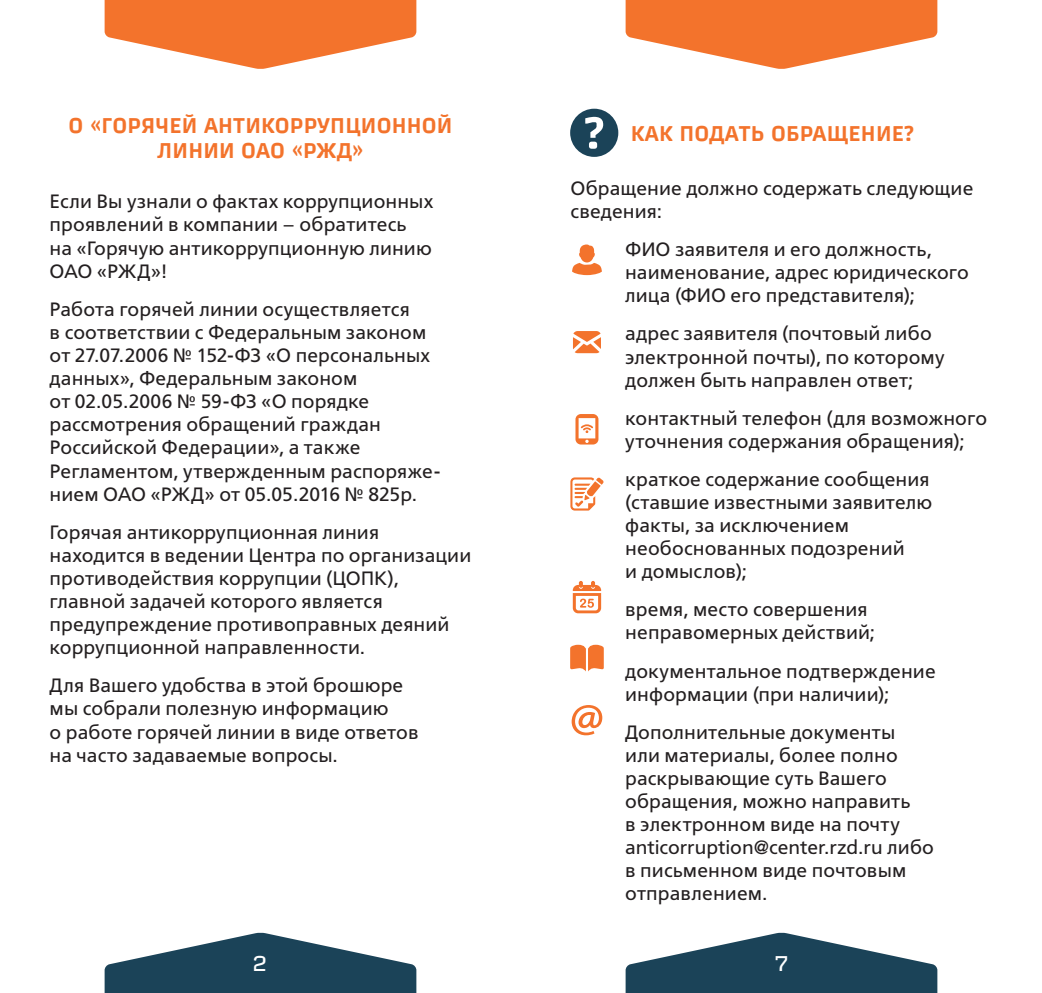
<style>
.page{position:relative;width:1042px;height:993px;background:#fff}
.page>*{position:absolute;margin:0;border:0;box-sizing:border-box;transform-origin:0 0}
.t1{font:500 21px/25.2px "Russian Rail G Pro";letter-spacing:.01em;color:#f3732c;text-align:center}
.t2{font:expanded 21px "Russian Rail G Pro";color:#fff}
.t3{font:19.25px/23.1px "FSRAILWAY Book";letter-spacing:.005em;color:#231f20}
</style>
<div class="page">
<svg style="left:105px;top:932px;width:311px;height:60px"></svg>
<svg style="left:105px;top:0;width:311px;height:69px"></svg>
<svg style="left:625px;top:0;width:312px;height:69px"></svg>
<svg style="left:625px;top:932px;width:312px;height:60px"></svg>
<svg style="left:572px;top:244px;width:30px;height:31px"></svg>
<svg style="left:575px;top:414px;width:23px;height:30px"></svg>
<svg style="left:573px;top:331px;width:28px;height:22px"></svg>
<svg style="left:570px;top:477px;width:34px;height:33px"></svg>
<svg style="left:570px;top:644px;width:34px;height:27px"></svg>
<svg style="left:573px;top:581px;width:28px;height:32px"></svg>
<svg style="left:571px;top:705px;width:31px;height:30px"></svg>
<div style="left:570px;top:109px;width:48px;height:48px;background:#1b4358;border-radius:50%"></div>
<svg style="left:585px;top:117px;width:18px;height:32px"></svg>
<p class="t1" style="left:69px;top:112px;width:385px">О «ГОРЯЧЕЙ АНТИКОРРУПЦИОННОЙ<br>ЛИНИИ ОАО «РЖД»</p>
<p class="t3" style="left:50px;top:190px;width:385px">Если Вы узнали о фактах коррупционных проявлений в компании – обратитесь на «Горячую антикоррупционную линию<br>ОАО «РЖД»!</p>
<p class="t3" style="left:50px;top:297px;width:393px">Работа горячей линии осуществляется<br>в соответствии с Федеральным законом от 27.07.2006 № 152-ФЗ «О персональных данных», Федеральным законом<br>от 02.05.2006 № 59-ФЗ «О порядке рассмотрения обращений граждан Российской Федерации», а также Регламентом, утвержденным распоряже&shy;нием ОАО «РЖД» от 05.05.2016 № 825р.</p>
<p class="t3" style="left:50px;top:520px;width:423px">Горячая антикоррупционная линия находится в ведении Центра по организации противодействия коррупции (ЦОПК), главной задачей которого является предупреждение противоправных деяний коррупционной направленности.</p>
<p class="t3" style="left:50px;top:673px;width:370px">Для Вашего удобства в этой брошюре мы собрали полезную информацию<br>о работе горячей линии в виде ответов на часто задаваемые вопросы.</p>
<p class="t2" style="left:252px;top:950px;width:16px">2</p>
<p class="t1" style="left:631px;top:120px;width:285px">КАК ПОДАТЬ ОБРАЩЕНИЕ?</p>
<p class="t3" style="left:570px;top:177px;width:404px">Обращение должно содержать следующие сведения:</p>
<p class="t3" style="left:625px;top:238px;width:345px">ФИО заявителя и его должность, наименование, адрес юридического лица (ФИО его представителя);</p>
<p class="t3" style="left:625px;top:322px;width:321px">адрес заявителя (почтовый либо электронной почты), по которому должен быть направлен ответ;</p>
<p class="t3" style="left:625px;top:406px;width:363px">контактный телефон (для возможного уточнения содержания обращения);</p>
<p class="t3" style="left:625px;top:467px;width:309px">краткое содержание сообщения (ставшие известными заявителю факты, за исключением необоснованных подозрений<br>и домыслов);</p>
<p class="t3" style="left:625px;top:598px;width:252px">время, место совершения неправомерных действий;</p>
<p class="t3" style="left:625px;top:659px;width:312px">документальное подтверждение информации (при наличии);</p>
<p class="t3" style="left:625px;top:720px;width:310px">Дополнительные документы или материалы, более полно раскрывающие суть Вашего обращения, можно направить<br>в электронном виде на почту anticorruption@center.rzd.ru либо в письменном виде почтовым отправлением.</p>
<p class="t2" style="left:774px;top:950px;width:16px">7</p>
</div>
